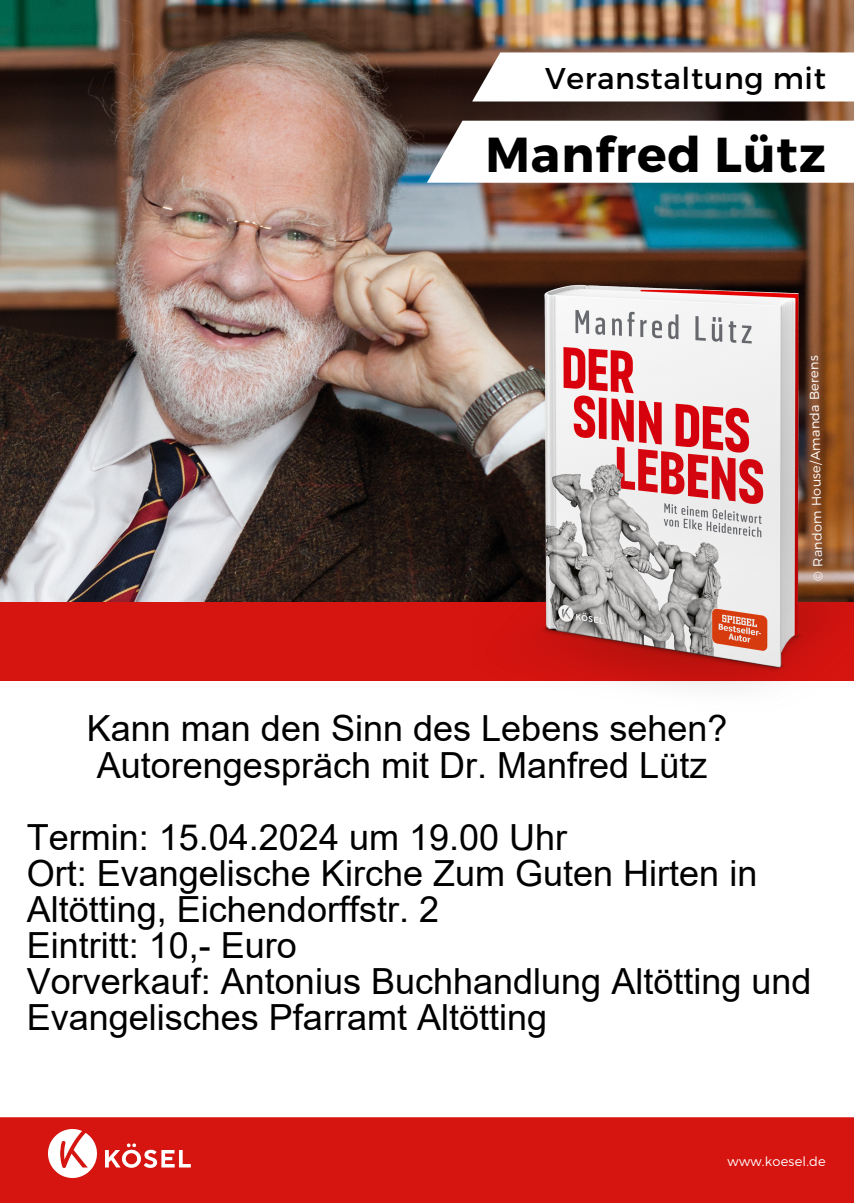
<style>
.page{position:relative;width:854px;height:1203px;background:#fff}
.page>*{position:absolute;margin:0;border:0;box-sizing:border-box;transform-origin:0 0}
.t1{font:700 49px "Montserrat";letter-spacing:.02em;color:#000}
.t2{font:36px/36px "Arial";color:#000}
.t3{font:30px "Montserrat";letter-spacing:.02em;color:#000}
.t4{font:300 12.9px "Montserrat";letter-spacing:.02em;color:#fff}
</style>
<div class="page">
<div style="left:0;top:0;width:854px;height:1202px;background:#d61410"></div>
<div style="left:0;top:681px;width:854px;height:436px;background:#fff"></div>
<img style="left:0;top:0;width:853px;height:601px">
<img style="left:472px;top:216px;width:382px;height:552px">
<img style="left:48px;top:1129px;width:143px;height:48px">
<div style="left:427px;top:121px;width:427px;height:62px;background:#fff"></div>
<div style="left:472px;top:52px;width:382px;height:49px;background:#fff"></div>
<p class="t3" style="left:545px;top:59px;width:282px">Veranstaltung mit</p>
<p class="t1" style="left:485px;top:122px;width:342px">Manfred Lütz</p>
<p class="t4" style="left:809px;top:581px;width:227px;rotate:-91deg">© Random House/Amanda Berens</p>
<p class="t2" style="left:87px;top:710px;width:642px">Kann man den Sinn des Lebens sehen?<br>Autorengespräch mit Dr. Manfred Lütz</p>
<p class="t2" style="left:27px;top:818px;width:786px">Termin: 15.04.2024 um 19.00 Uhr<br>Ort: Evangelische Kirche Zum Guten Hirten in Altötting, Eichendorffstr. 2<br>Eintritt: 10,- Euro<br>Vorverkauf: Antonius Buchhandlung Altötting und Evangelisches Pfarramt Altötting</p>
<p class="t4" style="left:727px;top:1152px;width:100px">www.koesel.de</p>
</div>
